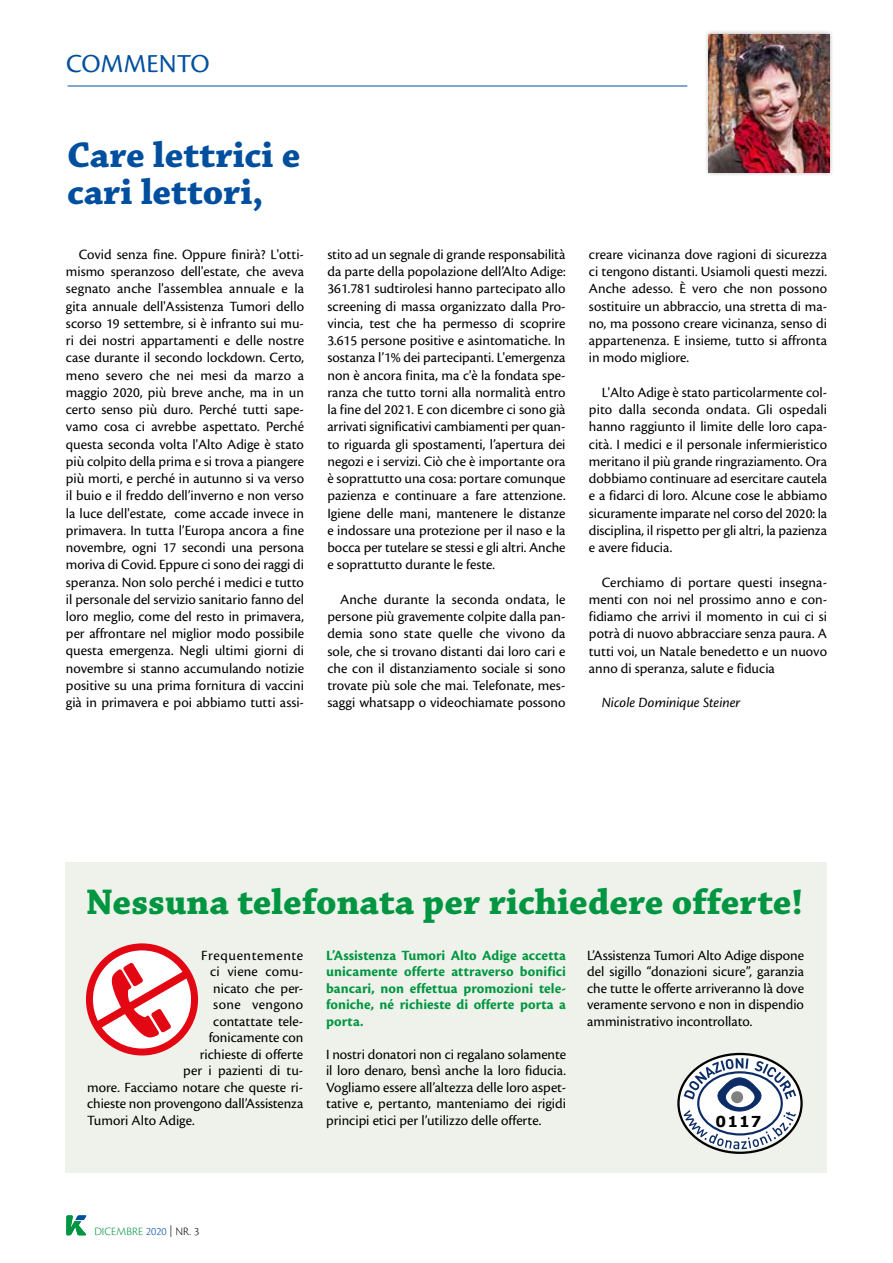
<style>
.page{position:relative;width:893px;height:1263px;background:#fff}
.page>*{position:absolute;margin:0;border:0;box-sizing:border-box;transform-origin:0 0}
.t1{font:700 37.5px "Chaparral Pro";color:#009641}
.t2{font:700 37.5px/37.5px "Chaparral Pro";color:#004f9f}
.t3{font:27px "Cronos Pro";letter-spacing:.005em;color:#004f9f}
.t4{font:700 15.15px "Verdana";color:#000}
.t5{font:14.7px/17.2px "Cronos Pro";color:#000;text-align:justify}
.t6{font:700 14.7px/16.5px "Cronos Pro";letter-spacing:.005em;color:#009641;text-align:justify}
.t7{font:italic 14.7px "Cronos Pro";letter-spacing:-.005em;color:#000}
.t8{font:14.7px "Cronos Pro";letter-spacing:.04em;color:#000}
.t9{font:14.7px "Cronos Pro";letter-spacing:.025em;color:#000}
.t10{font:300 11.7px "Cronos Pro";letter-spacing:.005em;color:#009641}
.s1{color:#004f9f}
.s2{color:#000}
</style>
<div class="page">
<div style="left:65px;top:862px;width:761px;height:311px;background:#eff2ea"></div>
<svg style="left:86px;top:943px;width:112px;height:112px"></svg>
<svg style="left:679px;top:1053px;width:123px;height:96px"></svg>
<div style="left:677px;top:1053px;width:126px;height:101px;border:2px solid #000;border-radius:50%"></div>
<svg style="left:684px;top:1058px;width:112px;height:91px"></svg>
<svg style="left:731px;top:1091px;width:12px;height:12px"></svg>
<svg style="left:66px;top:1215px;width:20px;height:20px"></svg>
<div style="left:704px;top:29px;width:130px;height:148px;background:#000;opacity:.3"></div>
<img style="left:709px;top:34px;width:120px;height:139px">
<hr style="left:68px;top:86px;width:619px;height:1px;background:#004f9f">
<h2 class="t3" style="left:66px;top:48px;width:145px">COMMENTO</h2>
<h1 class="t2" style="left:67px;top:137px;width:235px">Care lettrici e cari lettori,</h1>
<p class="t5" style="left:66px;top:246px;width:240px;text-indent:13px">Covid senza fine. Oppure finirà? L'otti&shy;mismo speranzoso dell'estate, che aveva segnato anche l'assemblea annuale e la gita annuale dell'Assistenza Tumori dello scorso 19 settembre, si è infranto sui mu&shy;ri dei nostri appartamenti e delle nostre case durante il secondo lockdown. Certo, meno severo che nei mesi da marzo a maggio 2020, più breve anche, ma in un certo senso più duro. Perché tutti sape&shy;vamo cosa ci avrebbe aspettato. Perché questa seconda volta l'Alto Adige è stato più colpito della prima e si trova a piangere più morti, e perché in autunno si va verso il buio e il freddo dell’inverno e non verso la luce dell'estate, come accade invece in primavera. In tutta l’Europa ancora a fine novembre, ogni 17 secondi una persona moriva di Covid. Eppure ci sono dei raggi di speranza. Non solo perché i medici e tutto il personale del servizio sanitario fanno del loro meglio, come del resto in primavera, per affrontare nel miglior modo possibile questa emergenza. Negli ultimi giorni di novembre si stanno accumulando notizie positive su una prima fornitura di vaccini già in primavera e poi abbiamo tutti assi-</p>
<p class="t5" style="left:589px;top:246px;width:240px">creare vicinanza dove ragioni di sicurezza ci tengono distanti. Usiamoli questi mezzi.<br>Anche adesso. È vero che non possono sostituire un abbraccio, una stretta di ma&shy;no, ma possono creare vicinanza, senso di appartenenza. E insieme, tutto si affronta in modo migliore.</p>
<p class="t5" style="left:327px;top:246px;width:240px">stito ad un segnale di grande responsabilità da parte della popolazione dell’Alto Adige:<br>361.781 sudtirolesi hanno partecipato allo screening di massa organizzato dalla Pro&shy;vincia, test che ha permesso di scoprire 3.615 persone positive e asintomatiche. In sostanza l’1% dei partecipanti. L'emergenza non è ancora finita, ma c'è la fondata spe&shy;ranza che tutto torni alla normalità entro la fine del 2021. E con dicembre ci sono già arrivati significativi cambiamenti per quan&shy;to riguarda gli spostamenti, l’apertura dei negozi e i servizi. Ciò che è importante ora è soprattutto una cosa: portare comunque pazienza e continuare a fare attenzione.<br>Igiene delle mani, mantenere le distanze e indossare una protezione per il naso e la bocca per tutelare se stessi e gli altri. Anche e soprattutto durante le feste.</p>
<p class="t5" style="left:327px;top:591px;width:240px;text-indent:13px">Anche durante la seconda ondata, le persone più gravemente colpite dalla pan&shy;demia sono state quelle che vivono da sole, che si trovano distanti dai loro cari e che con il distanziamento sociale si sono trovate più sole che mai. Telefonate, mes&shy;saggi whatsapp o videochiamate possono</p>
<p class="t5" style="left:589px;top:384px;width:240px;text-indent:13px">L'Alto Adige è stato particolarmente col&shy;pito dalla seconda ondata. Gli ospedali hanno raggiunto il limite delle loro capa&shy;cità. I medici e il personale infermieristico meritano il più grande ringraziamento. Ora dobbiamo continuare ad esercitare cautela e a fidarci di loro. Alcune cose le abbiamo sicuramente imparate nel corso del 2020: la disciplina, il rispetto per gli altri, la pazienza e avere fiducia.</p>
<p class="t5" style="left:589px;top:573px;width:240px;text-indent:13px">Cerchiamo di portare questi insegna&shy;menti con noi nel prossimo anno e con&shy;fidiamo che arrivi il momento in cui ci si potrà di nuovo abbracciare senza paura. A tutti voi, un Natale benedetto e un nuovo anno di speranza, salute e fiducia</p>
<p class="t7" style="left:602px;top:694px;width:140px">Nicole Dominique Steiner</p>
<h1 class="t1" style="left:86px;top:880px;width:719px">Nessuna telefonata per richiedere offerte!</h1>
<p class="t8" style="left:201px;top:946px;width:104px">Frequentemente</p>
<p class="t5" style="left:210px;top:963px;width:95px">ci viene comu-</p>
<p class="t5" style="left:213px;top:979px;width:92px">nicato che per-</p>
<p class="t9" style="left:213px;top:996px;width:92px">sone vengono</p>
<p class="t5" style="left:213px;top:1012px;width:92px">contattate tele-</p>
<p class="t5" style="left:209px;top:1029px;width:96px">fonicamente con</p>
<p class="t5" style="left:200px;top:1045px;width:105px">richieste di offerte</p>
<p class="t5" style="left:183px;top:1062px;width:121px">per i pazienti di tu-</p>
<p class="t5" style="left:87px;top:1078px;width:218px">more. Facciamo notare che queste ri-</p>
<p class="t5" style="left:87px;top:1095px;width:218px">chieste non provengono dall’Assistenza</p>
<p class="t5" style="left:87px;top:1111px;width:109px">Tumori Alto Adige.</p>
<p class="t6" style="left:326px;top:947px;width:242px">L’Assistenza Tumori Alto Adige accetta unicamente offerte attraverso bonifici bancari, non effettua promozioni tele&shy;foniche, né richieste di offerte porta a porta.</p>
<p class="t5" style="left:326px;top:1046px;width:242px;line-height:16.5px">I nostri donatori non ci regalano solamente il loro denaro, bensì anche la loro fiducia.<br>Vogliamo essere all’altezza delle loro aspet&shy;tative e, pertanto, manteniamo dei rigidi principi etici per l’utilizzo delle offerte.</p>
<p class="t5" style="left:587px;top:947px;width:218px;line-height:16.5px">L’Assistenza Tumori Alto Adige dispone del sigillo “donazioni sicure”, garanzia che tutte le offerte arriveranno là dove veramente servono e non in dispendio amministrativo incontrollato.</p>
<p class="t4" style="left:716px;top:1111px;width:48px">0117</p>
<p class="t10" style="left:94px;top:1224px;width:106px">DICEMBRE <span class="s1">2020</span> <span class="s2">| NR. 3</span></p>
</div>
